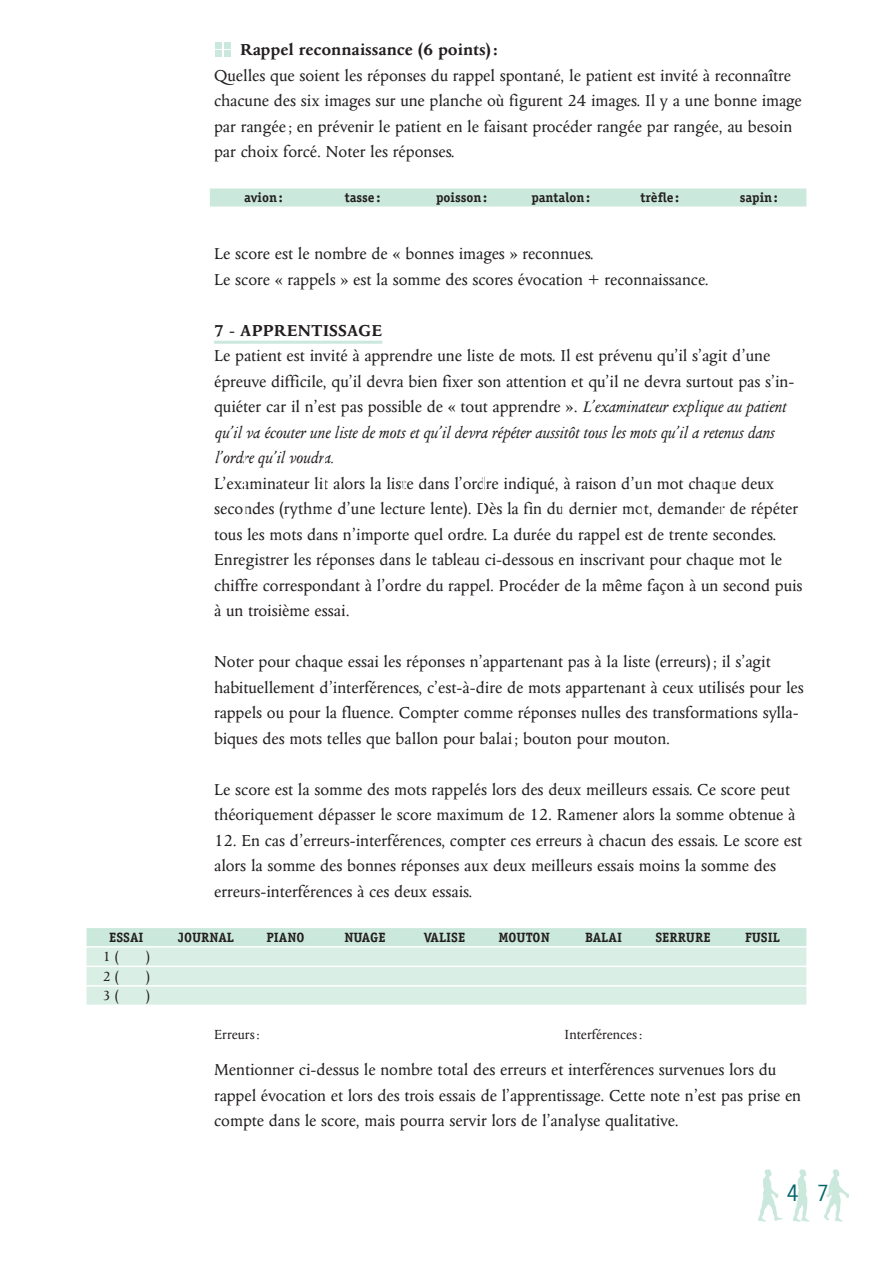
<style>
.page{position:relative;width:893px;height:1263px;background:#fff}
.page>*{position:absolute;margin:0;border:0;box-sizing:border-box;transform-origin:0 0}
.t1{font:700 22.5px "Letter Gothic";color:#006469}
.t2{font:18px/25.5px "Columbus";color:#231f20}
.t3{font:700 18px "Columbus";color:#231f20}
.t4{font:15px "Columbus";color:#231f20}
.t5{font:700 13.5px "Officina Serif";color:#231f20}
.s1{font-style:italic}
</style>
<div class="page">
<img style="left:758px;top:1169px;width:91px;height:53px">
<div style="left:210px;top:189px;width:596px;height:18px;background:#cbe8dd"></div>
<hr style="left:214px;top:341px;width:168px;height:3px;background:#cbe8dd">
<div style="left:87px;top:928px;width:719px;height:18px;background:#cbe8dd"></div>
<div style="left:87px;top:948px;width:719px;height:18px;background:#d9eee5"></div>
<div style="left:87px;top:967px;width:719px;height:18px;background:#d9eee5"></div>
<div style="left:87px;top:987px;width:719px;height:18px;background:#d9eee5"></div>
<svg style="left:216px;top:42px;width:14px;height:6px"></svg>
<div style="left:216px;top:50px;width:6px;height:7px;background:#cbe8dd"></div>
<div style="left:224px;top:50px;width:6px;height:7px;background:#cbe8dd"></div>
<p class="t3" style="left:240px;top:43px;width:259px">Rappel reconnaissance (6 points):</p>
<p class="t2" style="left:214px;top:64px;width:589px">Quelles que soient les réponses du rappel spontané, le patient est invité à reconnaître chacune des six images sur une planche où figurent 24 images. Il y a une bonne image par rangée; en prévenir le patient en le faisant procéder rangée par rangée, au besoin par choix forcé. Noter les réponses.</p>
<p class="t5" style="left:244px;top:193px;width:40px">avion:</p>
<p class="t5" style="left:345px;top:193px;width:37px">tasse:</p>
<p class="t5" style="left:436px;top:193px;width:53px">poisson:</p>
<p class="t5" style="left:531px;top:193px;width:60px">pantalon:</p>
<p class="t5" style="left:640px;top:193px;width:40px">trèfle:</p>
<p class="t5" style="left:740px;top:193px;width:40px">sapin:</p>
<p class="t2" style="left:214px;top:243px;width:496px">Le score est le nombre de « bonnes images » reconnues.<br>Le score « rappels » est la somme des scores évocation + reconnaissance.</p>
<p class="t3" style="left:214px;top:323px;width:170px">7 - APPRENTISSAGE</p>
<p class="t2" style="left:214px;top:345px;width:582px">Le patient est invité à apprendre une liste de mots. Il est prévenu qu’il s’agit d’une épreuve difficile, qu’il devra bien fixer son attention et qu’il ne devra surtout pas s’in&shy;quiéter car il n’est pas possible de « tout apprendre ». <span class="s1">L’examinateur explique au patient qu’il va écouter une liste de mots et qu’il devra répéter aussitôt tous les mots qu’il a retenus dans l’ordre qu’il voudra.</span></p>
<p class="t2" style="left:214px;top:472px;width:590px">L’examinateur lit alors la liste dans l’ordre indiqué, à raison d’un mot chaque deux secondes (rythme d’une lecture lente). Dès la fin du dernier mot, demander de répéter tous les mots dans n’importe quel ordre. La durée du rappel est de trente secondes.<br>Enregistrer les réponses dans le tableau ci-dessous en inscrivant pour chaque mot le chiffre correspondant à l’ordre du rappel. Procéder de la même façon à un second puis à un troisième essai.</p>
<p class="t2" style="left:214px;top:651px;width:591px">Noter pour chaque essai les réponses n’appartenant pas à la liste (erreurs); il s’agit habituellement d’interférences, c’est-à-dire de mots appartenant à ceux utilisés pour les rappels ou pour la fluence. Compter comme réponses nulles des transformations sylla&shy;biques des mots telles que ballon pour balai; bouton pour mouton.</p>
<p class="t2" style="left:214px;top:778px;width:583px">Le score est la somme des mots rappelés lors des deux meilleurs essais. Ce score peut théoriquement dépasser le score maximum de 12. Ramener alors la somme obtenue à</p>
<p class="t2" style="left:214px;top:829px;width:590px">12. En cas d’erreurs-interférences, compter ces erreurs à chacun des essais. Le score est alors la somme des bonnes réponses aux deux meilleurs essais moins la somme des erreurs-interférences à ces deux essais.</p>
<p class="t5" style="left:109px;top:932px;width:36px">ESSAI</p>
<p class="t5" style="left:178px;top:932px;width:58px">JOURNAL</p>
<p class="t5" style="left:266px;top:932px;width:40px">PIANO</p>
<p class="t5" style="left:344px;top:932px;width:43px">NUAGE</p>
<p class="t5" style="left:424px;top:932px;width:43px">VALISE</p>
<p class="t5" style="left:498px;top:932px;width:53px">MOUTON</p>
<p class="t5" style="left:585px;top:932px;width:39px">BALAI</p>
<p class="t5" style="left:655px;top:932px;width:57px">SERRURE</p>
<p class="t5" style="left:745px;top:932px;width:36px">FUSIL</p>
<p class="t4" style="left:103px;top:951px;width:17px">1 (</p>
<p class="t4" style="left:146px;top:951px;width:5px">)</p>
<p class="t4" style="left:103px;top:970px;width:17px">2 (</p>
<p class="t4" style="left:146px;top:970px;width:5px">)</p>
<p class="t4" style="left:103px;top:990px;width:17px">3 (</p>
<p class="t4" style="left:146px;top:990px;width:5px">)</p>
<p class="t4" style="left:214px;top:1029px;width:47px">Erreurs:</p>
<p class="t4" style="left:565px;top:1029px;width:79px">Interférences:</p>
<p class="t2" style="left:214px;top:1059px;width:588px">Mentionner ci-dessus le nombre total des erreurs et interférences survenues lors du rappel évocation et lors des trois essais de l’apprentissage. Cette note n’est pas prise en compte dans le score, mais pourra servir lors de l’analyse qualitative.</p>
<p class="t1" style="left:786px;top:1184px;width:45px">4 7</p>
</div>
